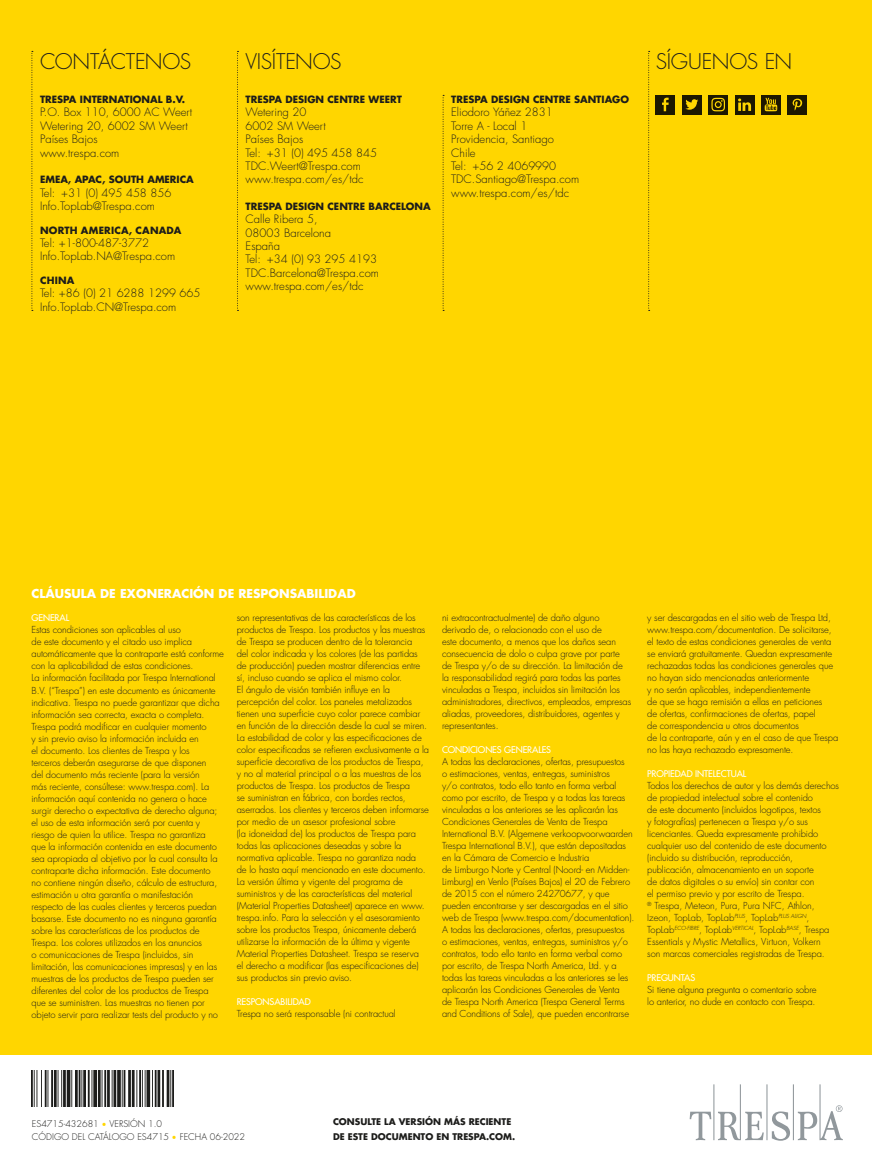
<style>
.page{position:relative;width:872px;height:1170px;background:#fff}
.page>*{position:absolute;margin:0;border:0;box-sizing:border-box;transform-origin:0 0}
.t1{font:300 21px "Futura Std";letter-spacing:-.015em;color:#1d1d1b}
.t2{font:700 12px "Futura Std";color:#fff}
.t3{font:300 11.25px/13.4px "Futura Std";color:#1d1d1b}
.t4{font:700 9.75px "Futura Std";color:#1d1d1b}
.t5{font:700 9.75px "Futura Std";letter-spacing:.02em;color:#1d1d1b}
.t6{font:300 9.3px/12px "Futura Std";letter-spacing:-.01em;color:#1d1d1b}
.t7{font:500 9px "Futura Std";letter-spacing:-.01em;color:#fff}
.t8{font:300 9px/13.5px "Futura Std";color:#1d1d1b}
.t9{font:700 9px/15px "Futura Std";color:#1d1d1b}
.s1{font-family:"Minion Pro";font-weight:400;font-size:12px;color:#ffd600}
</style>
<div class="page">
<div style="left:0;top:0;width:872px;height:1054px;background:#ffd600"></div>
<svg style="left:689px;top:1084px;width:154px;height:56px"></svg>
<img style="left:32px;top:1070px;width:141px;height:36px">
<svg style="left:708px;top:95px;width:20px;height:19px"></svg>
<svg style="left:711px;top:98px;width:14px;height:13px"></svg>
<div style="left:656px;top:95px;width:19px;height:19px;background:#1d1800"></div>
<svg style="left:662px;top:98px;width:6px;height:13px"></svg>
<svg style="left:761px;top:95px;width:19px;height:19px"></svg>
<svg style="left:764px;top:98px;width:13px;height:13px"></svg>
<div style="left:735px;top:95px;width:19px;height:19px;background:#1d1800"></div>
<svg style="left:738px;top:98px;width:13px;height:13px"></svg>
<div style="left:788px;top:95px;width:19px;height:19px;background:#1d1800"></div>
<svg style="left:792px;top:99px;width:10px;height:11px"></svg>
<div style="left:682px;top:95px;width:19px;height:19px;background:#1d1800"></div>
<svg style="left:685px;top:99px;width:13px;height:11px"></svg>
<svg style="left:237px;top:51px;width:1px;height:260px"></svg>
<svg style="left:32px;top:51px;width:1px;height:260px"></svg>
<svg style="left:443px;top:95px;width:1px;height:216px"></svg>
<svg style="left:648px;top:51px;width:1px;height:260px"></svg>
<h1 class="t1" style="left:40px;top:49px;width:153px">CONTÁCTENOS</h1>
<h1 class="t1" style="left:246px;top:49px;width:97px">VISÍTENOS</h1>
<h1 class="t1" style="left:656px;top:49px;width:138px">SÍGUENOS EN</h1>
<p class="t4" style="left:40px;top:93px;width:147px">TRESPA INTERNATIONAL B.V.</p>
<p class="t3" style="left:40px;top:106px;width:154px">P.O. Box 110, 6000 AC Weert<br>Wetering 20, 6002 SM Weert<br>Países Bajos<br>www.trespa.com</p>
<p class="t4" style="left:40px;top:173px;width:155px">EMEA, APAC, SOUTH AMERICA</p>
<p class="t3" style="left:40px;top:186px;width:133px">Tel: +31 (0) 495 458 856<br>Info.TopLab@Trespa.com</p>
<p class="t5" style="left:40px;top:223px;width:143px">NORTH AMERICA, CANADA</p>
<p class="t3" style="left:40px;top:236px;width:137px">Tel: +1-800-487-3772<br>Info.TopLab.NA@Trespa.com</p>
<p class="t4" style="left:40px;top:274px;width:36px">CHINA</p>
<p class="t3" style="left:40px;top:287px;width:162px">Tel: +86 (0) 21 6288 1299 665<br>Info.TopLab.CN@Trespa.com</p>
<p class="t4" style="left:246px;top:93px;width:158px">TRESPA DESIGN CENTRE WEERT</p>
<p class="t3" style="left:246px;top:106px;width:133px">Wetering 20<br>6002 SM Weert<br>Países Bajos<br>Tel: +31 (0) 495 458 845<br>TDC.Weert@Trespa.com www.trespa.com/es/tdc</p>
<p class="t4" style="left:246px;top:200px;width:187px">TRESPA DESIGN CENTRE BARCELONA</p>
<p class="t3" style="left:246px;top:213px;width:135px">Calle Ribera 5,<br>08003 Barcelona<br>España<br>Tel: +34 (0) 93 295 4193<br>TDC.Barcelona@Trespa.com www.trespa.com/es/tdc</p>
<p class="t4" style="left:451px;top:93px;width:179px">TRESPA DESIGN CENTRE SANTIAGO</p>
<p class="t3" style="left:451px;top:106px;width:129px">Eliodoro Yáñez 2831<br>Torre A - Local 1<br>Providencia, Santiago<br>Chile<br>Tel: +56 2 4069990<br>TDC.Santiago@Trespa.com www.trespa.com/es/tdc</p>
<p class="t2" style="left:32px;top:585px;width:326px">CLÁUSULA DE EXONERACIÓN DE RESPONSABILIDAD</p>
<p class="t7" style="left:32px;top:612px;width:39px">GENERAL</p>
<p class="t6" style="left:32px;top:624px;width:194px">Estas condiciones son aplicables al uso<br>de este documento y el citado uso implica automáticamente que la contraparte está conforme con la aplicabilidad de estas condiciones.<br>La información facilitada por Trespa International B.V. (“Trespa”) en este documento es únicamente indicativa. Trespa no puede garantizar que dicha información sea correcta, exacta o completa.<br>Trespa podrá modificar en cualquier momento<br>y sin previo aviso la información incluida en<br>el documento. Los clientes de Trespa y los<br>terceros deberán asegurarse de que disponen<br>del documento más reciente (para la versión<br>más reciente, consúltese: www.trespa.com). La información aquí contenida no genera o hace surgir derecho o expectativa de derecho alguna; el uso de esta información será por cuenta y riesgo de quien la utilice. Trespa no garantiza<br>que la información contenida en este documento sea apropiada al objetivo por la cual consulta la contraparte dicha información. Este documento<br>no contiene ningún diseño, cálculo de estructura, estimación u otra garantía o manifestación respecto de las cuales clientes y terceros puedan basarse. Este documento no es ninguna garantía sobre las características de los productos de Trespa. Los colores utilizados en los anuncios<br>o comunicaciones de Trespa (incluidos, sin limitación, las comunicaciones impresas) y en las muestras de los productos de Trespa pueden ser diferentes del color de los productos de Trespa que se suministren. Las muestras no tienen por objeto servir para realizar tests del producto y no</p>
<p class="t6" style="left:237px;top:612px;width:194px">son representativas de las características de los productos de Trespa. Los productos y las muestras de Trespa se producen dentro de la tolerancia<br>del color indicada y los colores (de las partidas de producción) pueden mostrar diferencias entre sí, incluso cuando se aplica el mismo color.<br>El ángulo de visión también influye en la percepción del color. Los paneles metalizados tienen una superficie cuyo color parece cambiar en función de la dirección desde la cual se miren.<br>La estabilidad de color y las especificaciones de color especificadas se refieren exclusivamente a la superficie decorativa de los productos de Trespa, y no al material principal o a las muestras de los productos de Trespa. Los productos de Trespa<br>se suministran en fábrica, con bordes rectos, aserrados. Los clientes y terceros deben informarse por medio de un asesor profesional sobre<br>(la idoneidad de) los productos de Trespa para todas las aplicaciones deseadas y sobre la normativa aplicable. Trespa no garantiza nada<br>de lo hasta aquí mencionado en este documento.<br>La versión última y vigente del programa de suministros y de las características del material (Material Properties Datasheet) aparece en www. trespa.info. Para la selección y el asesoramiento sobre los productos Trespa, únicamente deberá utilizarse la información de la última y vigente Material Properties Datasheet. Trespa se reserva<br>el derecho a modificar (las especificaciones de) sus productos sin previo aviso.</p>
<p class="t7" style="left:237px;top:996px;width:76px">RESPONSABILIDAD</p>
<p class="t6" style="left:237px;top:1008px;width:160px">Trespa no será responsable (ni contractual</p>
<p class="t6" style="left:442px;top:612px;width:191px">ni extracontractualmente) de daño alguno derivado de, o relacionado con el uso de<br>este documento, a menos que los daños sean consecuencia de dolo o culpa grave por parte de Trespa y/o de su dirección. La limitación de la responsabilidad regirá para todas las partes vinculadas a Trespa, incluidos sin limitación los administradores, directivos, empleados, empresas aliadas, proveedores, distribuidores, agentes y representantes.</p>
<p class="t7" style="left:442px;top:744px;width:111px">CONDICIONES GENERALES</p>
<p class="t6" style="left:442px;top:756px;width:194px">A todas las declaraciones, ofertas, presupuestos<br>o estimaciones, ventas, entregas, suministros<br>y/o contratos, todo ello tanto en forma verbal como por escrito, de Trespa y a todas las tareas vinculadas a los anteriores se les aplicarán las Condiciones Generales de Venta de Trespa International B.V. (Algemene verkoopvoorwaarden Trespa International B.V.), que están depositadas en la Cámara de Comercio e Industria<br>de Limburgo Norte y Central (Noord- en Midden-Limburg) en Venlo (Países Bajos) el 20 de Febrero de 2015 con el número 24270677, y que pueden encontrarse y ser descargadas en el sitio web de Trespa (www.trespa.com/documentation).<br>A todas las declaraciones, ofertas, presupuestos<br>o estimaciones, ventas, entregas, suministros y/o contratos, todo ello tanto en forma verbal como por escrito, de Trespa North America, Ltd. y a todas las tareas vinculadas a los anteriores se les aplicarán las Condiciones Generales de Venta<br>de Trespa North America (Trespa General Terms and Conditions of Sale), que pueden encontrarse</p>
<p class="t6" style="left:647px;top:612px;width:192px">y ser descargadas en el sitio web de Trespa Ltd, www.trespa.com/documentation. De solicitarse, el texto de estas condiciones generales de venta se enviará gratuitamente. Quedan expresamente rechazadas todas las condiciones generales que no hayan sido mencionadas anteriormente<br>y no serán aplicables, independientemente<br>de que se haga remisión a ellas en peticiones<br>de ofertas, confirmaciones de ofertas, papel<br>de correspondencia u otros documentos<br>de la contraparte, aún y en el caso de que Trespa no las haya rechazado expresamente.</p>
<p class="t7" style="left:647px;top:768px;width:101px">PROPIEDAD INTELECTUAL</p>
<p class="t6" style="left:647px;top:780px;width:193px">Todos los derechos de autor y los demás derechos de propiedad intelectual sobre el contenido<br>de este documento (incluidos logotipos, textos<br>y fotografías) pertenecen a Trespa y/o sus licenciantes. Queda expresamente prohibido cualquier uso del contenido de este documento (incluido su distribución, reproducción, publicación, almacenamiento en un soporte<br>de datos digitales o su envío) sin contar con<br>el permiso previo y por escrito de Trespa.<br><sup>®</sup> Trespa, Meteon, Pura, Pura NFC, Athlon, Izeon, TopLab, TopLab<sup>PLUS</sup>, TopLab<sup>PLUS</sup> <sup>ALIGN</sup>, TopLab<sup>ECO-FIBRE</sup>, TopLab<sup>VERTICAL</sup>, TopLab<sup>BASE</sup>, Trespa Essentials y Mystic Metallics, Virtuon, Volkern<br>son marcas comerciales registradas de Trespa.</p>
<p class="t7" style="left:647px;top:972px;width:49px">PREGUNTAS</p>
<p class="t6" style="left:647px;top:984px;width:171px">Si tiene alguna pregunta o comentario sobre lo anterior, no dude en contacto con Trespa.</p>
<p class="t8" style="left:32px;top:1116px;width:215px">ES4715-432681 <span class="s1">•</span> VERSIÓN 1.0<br>CÓDIGO DEL CATÁLOGO ES4715 <span class="s1">•</span> FECHA 06-2022</p>
<p class="t9" style="left:333px;top:1114px;width:184px">CONSULTE LA VERSIÓN MÁS RECIENTE<br>DE ESTE DOCUMENTO EN TRESPA.COM.</p>
</div>
